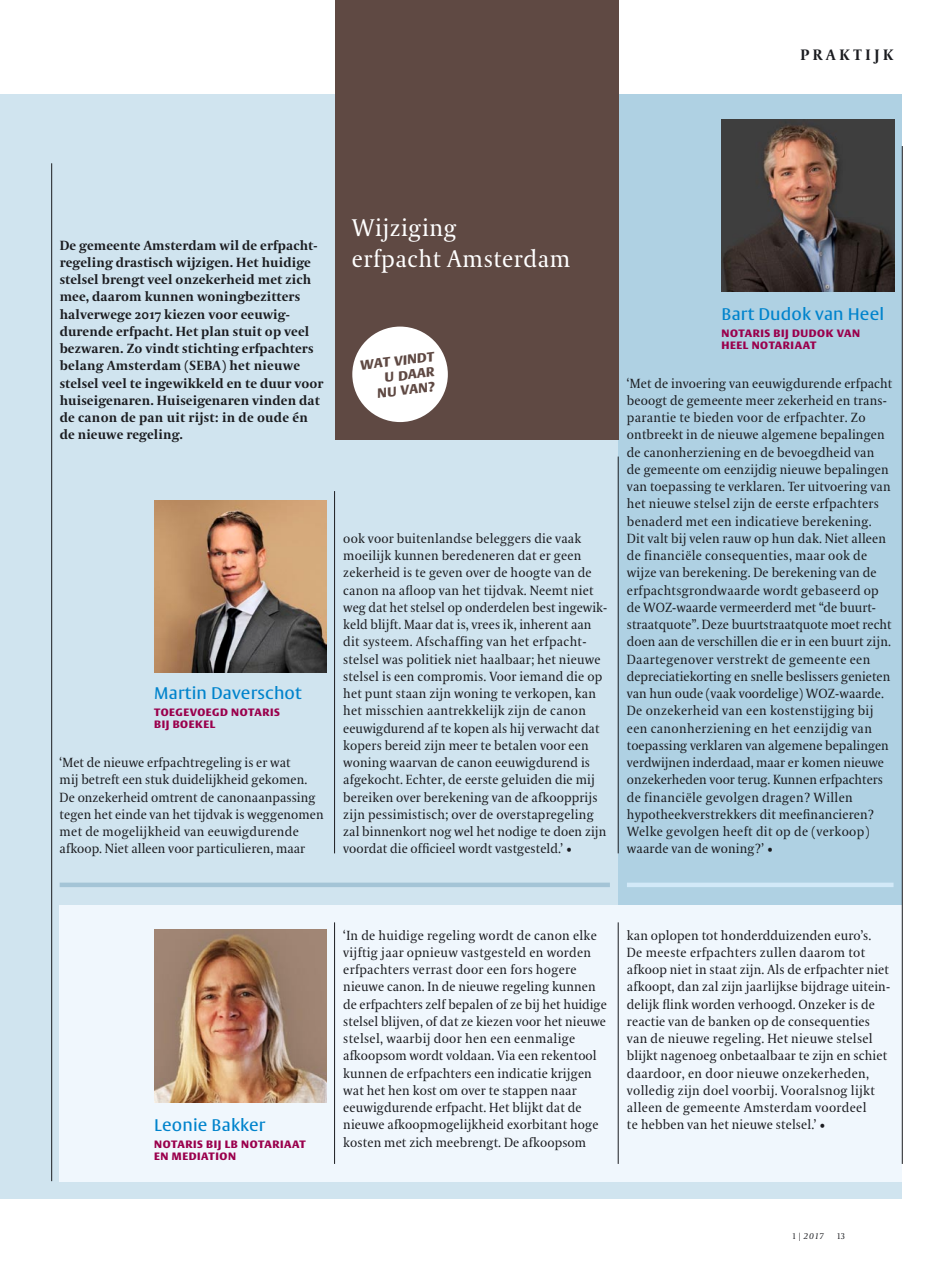
<style>
.page{position:relative;width:936px;height:1263px;background:#fff}
.page>*{position:absolute;margin:0;border:0;box-sizing:border-box;transform-origin:0 0}
.t1{font:24px/30.8px "VPRO Coranto";letter-spacing:.02em;color:#fff}
.t2{font:16.5px "VPRO Vesta";letter-spacing:.01em;color:#0083cc}
.t3{font:700 15px "VPRO Coranto";color:#1b1c20}
.t4{font:13.2px/17.2px "VPRO Coranto";letter-spacing:.01em;color:#1b1c20}
.t5{font:700 13.2px/17.2px "VPRO Coranto";letter-spacing:.01em;color:#1b1c20}
.t6{font:italic 700 13.2px/15px "VPRO Vesta";color:#5f4943;text-align:right}
.t7{font:700 10.5px/12px "VPRO Vesta";letter-spacing:.055em;color:#9a004c}
.t8{font:italic 8.25px "VPRO Coranto";color:#1b1c20}
.t9{font:8.25px "VPRO Coranto Cn";color:#1b1c20}
.s1{font-size:13.5px}
.s2{font-family:"VPRO Coranto Cn";font-style:normal}
</style>
<div class="page">
<div style="left:0;top:94px;width:901px;height:1104px;background:#d0e4ef"></div>
<div style="left:618px;top:94px;width:284px;height:811px;background:#afd1e3"></div>
<div style="left:60px;top:905px;width:842px;height:276px;background:#f0f7fd"></div>
<div style="left:335px;top:0;width:283px;height:439px;background:#5f4943"></div>
<hr style="left:51px;top:163px;width:1px;height:1018px;background:#1b1c20">
<hr style="left:334px;top:491px;width:1px;height:362px;background:#1b1c20">
<hr style="left:618px;top:457px;width:1px;height:396px;background:#1b1c20">
<hr style="left:334px;top:922px;width:1px;height:242px;background:#1b1c20">
<hr style="left:618px;top:922px;width:1px;height:242px;background:#1b1c20">
<hr style="left:901px;top:146px;width:1px;height:1018px;background:#1b1c20">
<img style="left:154px;top:500px;width:173px;height:173px">
<img style="left:154px;top:930px;width:172px;height:172px">
<img style="left:721px;top:119px;width:173px;height:173px">
<div style="left:352px;top:327px;width:96px;height:95px;background:#fff;border-radius:50%"></div>
<hr style="left:627px;top:883px;width:266px;height:4px;background:#d2e9f8">
<hr style="left:60px;top:883px;width:550px;height:4px;background:#a4c4d6">
<p class="t3" style="left:800px;top:45px;width:39px">Praktijk</p>
<p class="t5" style="left:60px;top:236px;width:265px">De gemeente Amsterdam wil de erfpacht&shy;regeling drastisch wijzigen. Het huidige stelsel brengt veel onzekerheid met zich mee, daarom kunnen woningbezitters halverwege 2017 kiezen voor eeuwig&shy;durende erfpacht. Het plan stuit op veel bezwaren. Zo vindt stichting erfpachters belang Amsterdam (SEBA) het nieuwe stelsel veel te ingewikkeld en te duur voor huiseigenaren. Huiseigenaren vinden dat de canon de pan uit rijst: in de oude én de nieuwe regeling.</p>
<h1 class="t1" style="left:352px;top:213px;width:220px">Wijziging<br>erfpacht Amsterdam</h1>
<p class="t6" style="left:359px;top:359px;width:76px;rotate:-7deg">wat vindt u daar<br>nu van<span class="s1">?</span></p>
<p class="t2" style="left:154px;top:686px;width:149px">Martin Daverschot</p>
<p class="t7" style="left:154px;top:707px;width:127px">TOEGEVOEGD NOTARIS<br>BIJ BOEKEL</p>
<p class="t4" style="left:60px;top:754px;width:265px">‘Met de nieuwe erfpachtregeling is er wat<br>mij betreft een stuk duidelijkheid gekomen.<br>De onzekerheid omtrent de canonaanpassing tegen het einde van het tijdvak is weggenomen met de mogelijkheid van eeuwigdurende afkoop. Niet alleen voor particulieren, maar</p>
<p class="t4" style="left:343px;top:530px;width:265px">ook voor buitenlandse beleggers die vaak moeilijk kunnen beredeneren dat er geen zekerheid is te geven over de hoogte van de canon na afloop van het tijdvak. Neemt niet weg dat het stelsel op onderdelen best ingewik&shy;keld blijft. Maar dat is, vrees ik, inherent aan dit systeem. Afschaffing van het erfpacht&shy;stelsel was politiek niet haalbaar; het nieuwe stelsel is een compromis. Voor iemand die op het punt staan zijn woning te verkopen, kan het misschien aantrekkelijk zijn de canon eeuwigdurend af te kopen als hij verwacht dat kopers bereid zijn meer te betalen voor een woning waarvan de canon eeuwigdurend is afgekocht. Echter, de eerste geluiden die mij bereiken over berekening van de afkoopprijs zijn pessimistisch; over de overstapregeling zal binnenkort nog wel het nodige te doen zijn voordat die officieel wordt vastgesteld.’ •</p>
<p class="t2" style="left:721px;top:307px;width:164px">Bart Dudok van Heel</p>
<p class="t7" style="left:721px;top:328px;width:140px">NOTARIS BIJ DUDOK VAN<br>HEEL NOTARIAAT</p>
<p class="t4" style="left:627px;top:374px;width:267px">‘Met de invoering van eeuwigdurende erfpacht beoogt de gemeente meer zekerheid en trans&shy;parantie te bieden voor de erfpachter. Zo ontbreekt in de nieuwe algemene bepalingen de canonherziening en de bevoegdheid van<br>de gemeente om eenzijdig nieuwe bepalingen van toepassing te verklaren. Ter uitvoering van het nieuwe stelsel zijn de eerste erfpachters benaderd met een indicatieve berekening.<br>Dit valt bij velen rauw op hun dak. Niet alleen de financiële consequenties, maar ook de wijze van berekening. De berekening van de erfpachtsgrondwaarde wordt gebaseerd op de WOZ-waarde vermeerderd met “de buurt&shy;straatquote”. Deze buurtstraatquote moet recht doen aan de verschillen die er in een buurt zijn.<br>Daartegenover verstrekt de gemeente een depreciatiekorting en snelle beslissers genieten van hun oude (vaak voordelige) WOZ-waarde.<br>De onzekerheid van een kostenstijging bij een canonherziening en het eenzijdig van toepassing verklaren van algemene bepalingen verdwijnen inderdaad, maar er komen nieuwe onzekerheden voor terug. Kunnen erfpachters de financiële gevolgen dragen? Willen hypotheekverstrekkers dit meefinancieren?<br>Welke gevolgen heeft dit op de (verkoop) waarde van de woning?’ •</p>
<p class="t2" style="left:154px;top:1118px;width:113px">Leonie Bakker</p>
<p class="t7" style="left:154px;top:1139px;width:153px">NOTARIS BIJ LB NOTARIAAT<br>EN MEDIATION</p>
<p class="t4" style="left:343px;top:926px;width:265px">‘In de huidige regeling wordt de canon elke vijftig jaar opnieuw vastgesteld en worden erfpachters verrast door een fors hogere nieuwe canon. In de nieuwe regeling kunnen de erfpachters zelf bepalen of ze bij het huidige stelsel blijven, of dat ze kiezen voor het nieuwe stelsel, waarbij door hen een eenmalige afkoopsom wordt voldaan. Via een rekentool kunnen de erfpachters een indicatie krijgen wat het hen kost om over te stappen naar eeuwigdurende erfpacht. Het blijkt dat de nieuwe afkoopmogelijkheid exorbitant hoge kosten met zich meebrengt. De afkoopsom</p>
<p class="t4" style="left:627px;top:926px;width:265px">kan oplopen tot honderdduizenden euro’s.<br>De meeste erfpachters zullen daarom tot afkoop niet in staat zijn. Als de erfpachter niet afkoopt, dan zal zijn jaarlijkse bijdrage uitein&shy;delijk flink worden verhoogd. Onzeker is de reactie van de banken op de consequenties van de nieuwe regeling. Het nieuwe stelsel blijkt nagenoeg onbetaalbaar te zijn en schiet daardoor, en door nieuwe onzekerheden, volledig zijn doel voorbij. Vooralsnog lijkt alleen de gemeente Amsterdam voordeel<br>te hebben van het nieuwe stelsel.’ •</p>
<p class="t8" style="left:792px;top:1231px;width:32px"><span class="s2">1 |</span> 2017</p>
<p class="t9" style="left:837px;top:1231px;width:9px">13</p>
</div>
